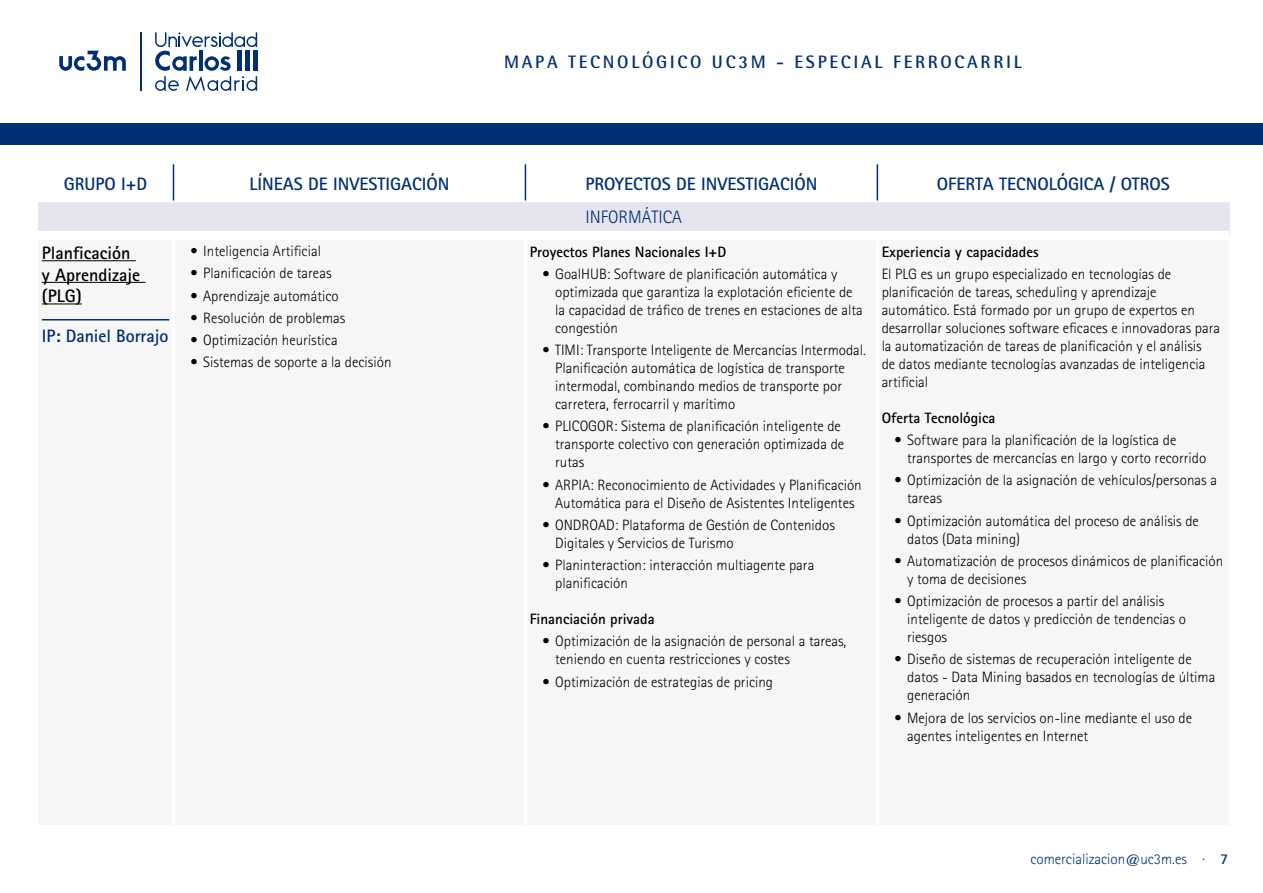
<style>
.page{position:relative;width:1263px;height:893px;background:#fff}
.page>*{position:absolute;margin:0;border:0;box-sizing:border-box;transform-origin:0 0}
.t1{font:700 18px "Rotis Sans Serif";color:#002f74}
.t2{font:700 18px "Rotis Semi Sans";color:#002f74}
.t3{font:700 18px/21.6px "Rotis Sans Serif";color:#000}
.t4{font:300 18px "Rotis Sans Serif";color:#002f74}
.t5{font:300 15px/18px "Rotis Sans Serif";color:#000}
.t6{font:700 15px "Rotis Sans Serif";color:#000}
.t7{font:300 15px "Rotis Sans Serif";color:#002f74}
.s1{font-weight:700}
</style>
<div class="page">
<hr style="left:140px;top:32px;width:1px;height:59px;background:#002f74">
<svg style="left:59px;top:51px;width:67px;height:20px"></svg>
<svg style="left:155px;top:32px;width:102px;height:59px"></svg>
<div style="left:0;top:123px;width:1263px;height:22px;background:#002f74"></div>
<svg style="left:172px;top:164px;width:707px;height:37px"></svg>
<div style="left:38px;top:201px;width:1191px;height:34px;background:#e5e4ef"></div>
<hr style="left:173px;top:164px;width:1px;height:37px;background:#002f74">
<hr style="left:525px;top:164px;width:1px;height:37px;background:#002f74">
<hr style="left:877px;top:164px;width:1px;height:37px;background:#002f74">
<hr style="left:37px;top:201px;width:136px;height:1px;background:#fff">
<hr style="left:173px;top:201px;width:352px;height:1px;background:#fff">
<hr style="left:525px;top:201px;width:352px;height:1px;background:#fff">
<hr style="left:877px;top:201px;width:353px;height:1px;background:#fff">
<div style="left:38px;top:231px;width:135px;height:9px;background:#fff"></div>
<div style="left:173px;top:231px;width:352px;height:9px;background:#fff"></div>
<div style="left:525px;top:231px;width:352px;height:9px;background:#fff"></div>
<div style="left:877px;top:231px;width:352px;height:9px;background:#fff"></div>
<div style="left:38px;top:240px;width:135px;height:585px;background:#f6f6f6"></div>
<hr style="left:42px;top:260px;width:94px;height:1px;background:#000">
<hr style="left:42px;top:282px;width:104px;height:1px;background:#000">
<hr style="left:42px;top:303px;width:40px;height:1px;background:#000">
<hr style="left:42px;top:319px;width:127px;height:1px;background:#002f74">
<div style="left:173px;top:240px;width:352px;height:585px;background:#f6f6f6"></div>
<div style="left:525px;top:240px;width:352px;height:585px;background:#f6f6f6"></div>
<div style="left:877px;top:240px;width:352px;height:585px;background:#f6f6f6"></div>
<hr style="left:172px;top:240px;width:3px;height:585px;background:#fff">
<hr style="left:524px;top:240px;width:3px;height:585px;background:#fff">
<hr style="left:876px;top:240px;width:3px;height:585px;background:#fff">
<p class="t2" style="left:504px;top:51px;width:14px">MAPA</p>
<p class="t2" style="left:568px;top:51px;width:14px">TECNOLÓGICO</p>
<p class="t2" style="left:712px;top:51px;width:95px">UC 3M - ESPECIAL</p>
<p class="t2" style="left:893px;top:51px;width:13px">FERROCARRIL</p>
<p class="t1" style="left:64px;top:172px;width:85px">GRUPO I+D</p>
<p class="t1" style="left:249px;top:172px;width:201px">LÍNEAS DE INVESTIGACIÓN</p>
<p class="t1" style="left:585px;top:172px;width:233px">PROYECTOS DE INVESTIGACIÓN</p>
<p class="t1" style="left:937px;top:172px;width:234px">OFERTA TECNOLÓGICA / OTROS</p>
<p class="t4" style="left:585px;top:207px;width:98px">INFORMÁTICA</p>
<p class="t3" style="left:42px;top:242px;width:100px">Planficación y Aprendizaje (PLG)</p>
<p class="t1" style="left:42px;top:324px;width:128px">IP: Daniel Borrajo</p>
<p class="t5" style="left:190px;top:242px;width:132px">• Inteligencia Artificial</p>
<p class="t5" style="left:190px;top:264px;width:143px">• Planificación de tareas</p>
<p class="t5" style="left:190px;top:287px;width:150px">• Aprendizaje automático</p>
<p class="t5" style="left:190px;top:309px;width:156px">• Resolución de problemas</p>
<p class="t5" style="left:190px;top:331px;width:149px">• Optimización heurística</p>
<p class="t5" style="left:190px;top:353px;width:203px">• Sistemas de soporte a la decisión</p>
<p class="t6" style="left:530px;top:242px;width:198px">Proyectos Planes Nacionales I+D</p>
<p class="t5" style="left:555px;top:265px;width:309px;text-indent:-13px">• GoalHUB: Software de planificación automática y optimizada que garantiza la explotación eficiente de la capacidad de tráfico de trenes en estaciones de alta congestión</p>
<p class="t5" style="left:555px;top:341px;width:312px;text-indent:-13px">• TIMI: Transporte Inteligente de Mercancías Intermodal.<br>Planificación automática de logística de transporte intermodal, combinando medios de transporte por carretera, ferrocarril y marítimo</p>
<p class="t5" style="left:555px;top:417px;width:291px;text-indent:-13px">• PLICOGOR: Sistema de planificación inteligente de transporte colectivo con generación optimizada de rutas</p>
<p class="t5" style="left:542px;top:475px;width:321px;text-align:center">• ARPIA: Reconocimiento de Actividades y Planificación<br>Automática para el Diseño de Asistentes Inteligentes</p>
<p class="t5" style="left:555px;top:516px;width:281px;text-indent:-13px">• ONDROAD: Plataforma de Gestión de Contenidos<br>Digitales y Servicios de Turismo</p>
<p class="t5" style="left:555px;top:556px;width:261px;text-indent:-13px">• Planinteraction: interacción multiagente para planificación</p>
<p class="t6" style="left:530px;top:609px;width:126px">Financiación privada</p>
<p class="t5" style="left:555px;top:632px;width:292px;text-indent:-13px">• Optimización de la asignación de personal a tareas, teniendo en cuenta restricciones y costes</p>
<p class="t5" style="left:542px;top:672px;width:232px">• Optimización de estrategias de pricing</p>
<p class="t6" style="left:882px;top:242px;width:158px">Experiencia y capacidades</p>
<p class="t5" style="left:882px;top:265px;width:340px">El PLG es un grupo especializado en tecnologías de planificación de tareas, scheduling y aprendizaje automático. Está formado por un grupo de expertos en desarrollar soluciones software eficaces e innovadoras para la automatización de tareas de planificación y el análisis<br>de datos mediante tecnologías avanzadas de inteligencia artificial</p>
<p class="t6" style="left:882px;top:408px;width:115px">Oferta Tecnológica</p>
<p class="t5" style="left:907px;top:431px;width:301px;text-indent:-13px">• Software para la planificación de la logística de transportes de mercancías en largo y corto recorrido</p>
<p class="t5" style="left:907px;top:471px;width:311px;text-indent:-13px">• Optimización de la asignación de vehículos/personas a tareas</p>
<p class="t5" style="left:907px;top:511px;width:293px;text-indent:-13px">• Optimización automática del proceso de análisis de datos (Data mining)</p>
<p class="t5" style="left:907px;top:552px;width:317px;text-indent:-13px">• Automatización de procesos dinámicos de planificación y toma de decisiones</p>
<p class="t5" style="left:907px;top:592px;width:280px;text-indent:-13px">• Optimización de procesos a partir del análisis inteligente de datos y predicción de tendencias o riesgos</p>
<p class="t5" style="left:907px;top:650px;width:310px;text-indent:-13px">• Diseño de sistemas de recuperación inteligente de datos - Data Mining basados en tecnologías de última generación</p>
<p class="t5" style="left:907px;top:708px;width:286px;text-indent:-13px">• Mejora de los servicios on-line mediante el uso de agentes inteligentes en Internet</p>
<p class="t7" style="left:1030px;top:851px;width:199px">comercializacion@uc3m.es · <span class="s1">7</span></p>
</div>
